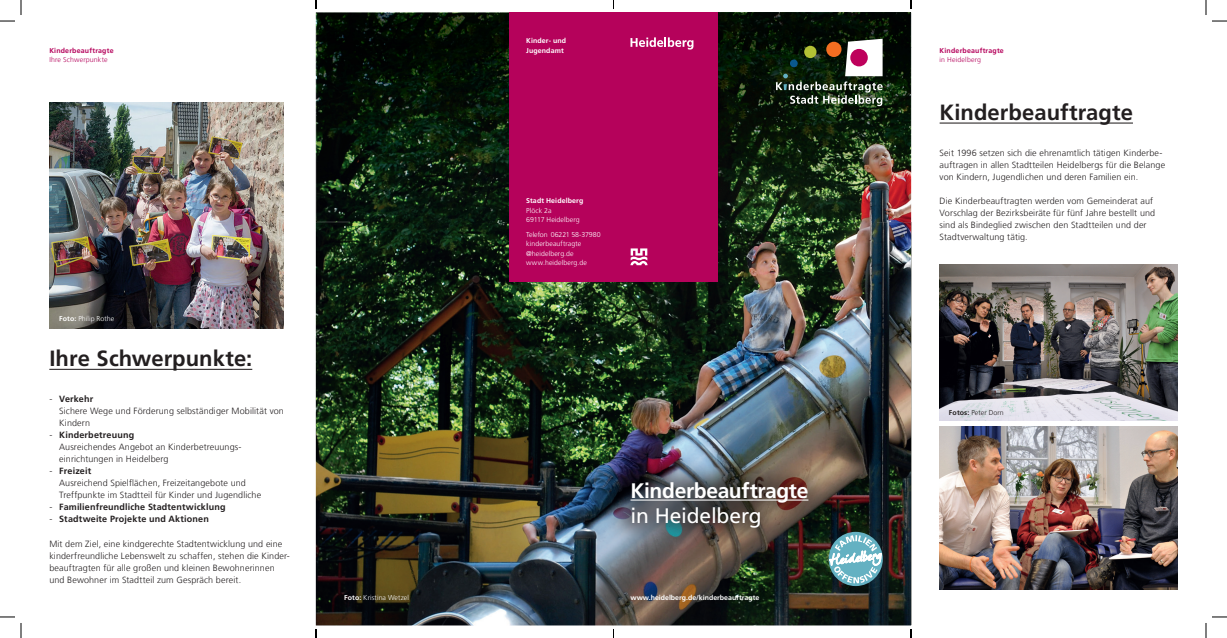
<style>
.page{position:relative;width:1227px;height:638px;background:#fff}
.page>*{position:absolute;margin:0;border:0;box-sizing:border-box;transform-origin:0 0}
.t1{font:700 22px "Frutiger LT Com";letter-spacing:.005em;color:#231f20}
.t2{font:700 21px "Frutiger LT Com";letter-spacing:-.015em;color:#fff}
.t3{font:21px "Frutiger LT Pro";letter-spacing:-.01em;color:#fff}
.t4{font:300 9px/12px "Frutiger LT Com";letter-spacing:.015em;color:#231f20}
.t5{font:700 9px "Frutiger LT Com";letter-spacing:.02em;color:#231f20}
.t6{font:300 7px/9.5px "Frutiger LT Com";letter-spacing:.01em;color:#fff}
.t7{font:700 7px "Frutiger LT Com";color:#fff}
.t8{font:700 7px/9.5px "Frutiger LT Com";letter-spacing:.02em;color:#fff}
.t9{font:700 7px "Frutiger LT Com";letter-spacing:.025em;color:#b5025b}
.t10{font:300 7px "Frutiger LT Com";letter-spacing:.02em;color:#b5025b}
.t11{font:300 7px "Frutiger LT Com";letter-spacing:.015em;color:#231f20}
.s1{font-weight:700}
.s2{font-weight:300}
</style>
<div class="page">
<img style="left:316px;top:222px;width:595px;height:403px">
<img style="left:351px;top:48px;width:525px;height:173px">
<img style="left:316px;top:12px;width:595px;height:36px">
<img style="left:316px;top:47px;width:35px;height:175px">
<img style="left:876px;top:47px;width:35px;height:175px">
<img style="left:350px;top:221px;width:527px;height:1px">
<div style="left:509px;top:12px;width:209px;height:270px;background:#b5025b"></div>
<svg style="left:630px;top:37px;width:63px;height:13px"></svg>
<svg style="left:630px;top:248px;width:17px;height:17px"></svg>
<img style="left:776px;top:39px;width:107px;height:67px">
<img style="left:939px;top:426px;width:239px;height:162px">
<img style="left:939px;top:264px;width:239px;height:156px">
<hr style="left:630px;top:499px;width:178px;height:1px;background:#fff">
<svg style="left:829px;top:531px;width:54px;height:54px"></svg>
<svg style="left:829px;top:535px;width:53px;height:48px"></svg>
<hr style="left:940px;top:122px;width:193px;height:1px;background:#231f20">
<hr style="left:49px;top:368px;width:203px;height:1px;background:#231f20">
<img style="left:49px;top:102px;width:234px;height:226px">
<svg style="left:0;top:0;width:22px;height:22px"></svg>
<svg style="left:0;top:616px;width:22px;height:21px"></svg>
<svg style="left:1205px;top:0;width:22px;height:22px"></svg>
<svg style="left:1205px;top:616px;width:22px;height:21px"></svg>
<svg style="left:315px;top:0;width:2px;height:9px"></svg>
<svg style="left:315px;top:629px;width:2px;height:8px"></svg>
<svg style="left:910px;top:0;width:2px;height:9px"></svg>
<svg style="left:910px;top:629px;width:2px;height:8px"></svg>
<p class="t9" style="left:49px;top:47px;width:66px">Kinderbeauftragte</p>
<p class="t10" style="left:49px;top:56px;width:60px">Ihre Schwerpunkte</p>
<p class="t6" style="left:59px;top:313px;width:57px"><span class="s1">Foto:</span> Philip Rothe</p>
<h1 class="t1" style="left:49px;top:345px;width:204px">Ihre Schwerpunkte:</h1>
<p class="t4" style="left:59px;top:393px;width:226px;text-indent:-10px">- <span class="s1">Verkehr<br></span>Sichere Wege und Förderung selbständiger Mobilität von<br>Kindern</p>
<p class="t4" style="left:59px;top:429px;width:184px;text-indent:-10px">- <span class="s1">Kinderbetreuung<br></span>Ausreichendes Angebot an Kinderbetreuungs&shy;einrichtungen in Heidelberg</p>
<p class="t4" style="left:59px;top:465px;width:203px;text-indent:-10px">- <span class="s1">Freizeit<br></span>Ausreichend Spielflächen, Freizeitangebote und<br>Treffpunkte im Stadtteil für Kinder und Jugendliche</p>
<p class="t5" style="left:49px;top:502px;width:178px"><span class="s2">-</span> Familienfreundliche Stadtentwicklung</p>
<p class="t5" style="left:49px;top:514px;width:161px"><span class="s2">-</span> Stadtweite Projekte und Aktionen</p>
<p class="t4" style="left:49px;top:537px;width:242px">Mit dem Ziel, eine kindgerechte Stadtentwicklung und eine kinderfreundliche Lebenswelt zu schaffen, stehen die Kinder&shy;beauftragten für alle großen und kleinen Bewohnerinnen und Bewohner im Stadtteil zum Gespräch bereit.</p>
<p class="t8" style="left:526px;top:36px;width:41px">Kinder- und<br>Jugendamt</p>
<p class="t8" style="left:526px;top:196px;width:59px">Stadt Heidelberg</p>
<p class="t6" style="left:526px;top:206px;width:55px">Plöck 2a<br>69117 Heidelberg</p>
<p class="t6" style="left:526px;top:229px;width:76px">Telefon 06221 58-37980 kinderbeauftragte @heidelberg.de www.heidelberg.de</p>
<h2 class="t2" style="left:630px;top:478px;width:179px">Kinderbeauftragte</h2>
<h2 class="t3" style="left:630px;top:502px;width:133px">in Heidelberg</h2>
<p class="t6" style="left:344px;top:592px;width:66px"><span class="s1">Foto:</span> Kristina Wetzel</p>
<p class="t7" style="left:630px;top:593px;width:130px">www.heidelberg.de/kinderbeauftragte</p>
<p class="t9" style="left:940px;top:47px;width:66px">Kinderbeauftragte</p>
<p class="t10" style="left:940px;top:56px;width:43px">in Heidelberg</p>
<h1 class="t1" style="left:940px;top:99px;width:195px">Kinderbeauftragte</h1>
<p class="t4" style="left:940px;top:147px;width:227px">Seit 1996 setzen sich die ehrenamtlich tätigen Kinderbe&shy;auftragen in allen Stadtteilen Heidelbergs für die Belange von Kindern, Jugendlichen und deren Familien ein.</p>
<p class="t4" style="left:940px;top:195px;width:217px">Die Kinderbeauftragten werden vom Gemeinderat auf Vorschlag der Bezirksbeiräte für fünf Jahre bestellt und sind als Bindeglied zwischen den Stadtteilen und der Stadtverwaltung tätig.</p>
<p class="t11" style="left:949px;top:408px;width:56px"><span class="s1">Fotos:</span> Peter Dorn</p>
</div>
